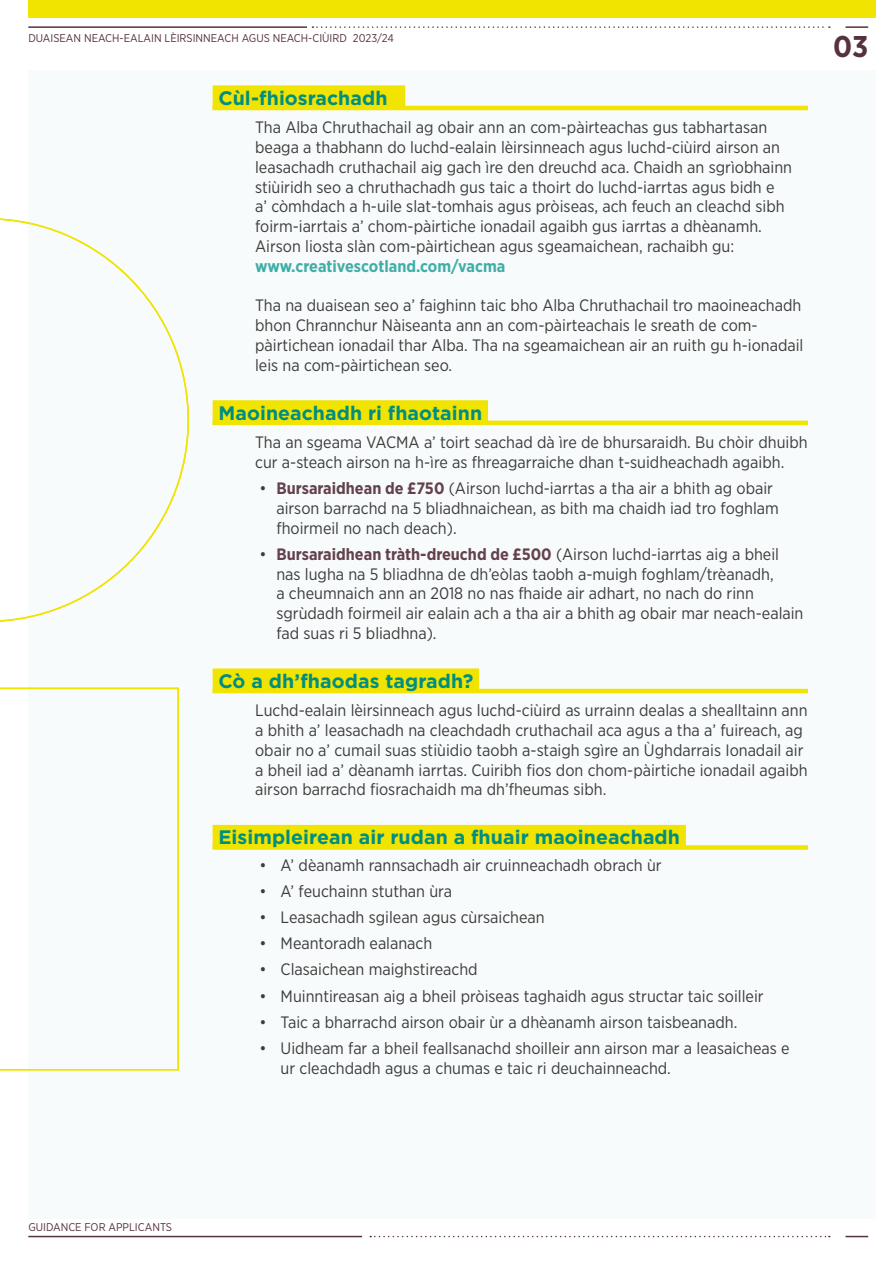
<style>
.page{position:relative;width:893px;height:1263px;background:#fff}
.page>*{position:absolute;margin:0;border:0;box-sizing:border-box;transform-origin:0 0}
.t1{font:700 30px "Gotham Narrow";color:#56323f}
.t2{font:700 19.5px "Gotham";letter-spacing:.005em;color:#008d82}
.t3{font:16.5px/19.8px "Gotham Narrow";color:#3c3c3b}
.t4{font:700 16.5px "Gotham Narrow";color:#3faea8}
.t5{font:11.25px "Gotham Narrow";color:#56323f}
.s1{font-weight:700;color:#63414d}
</style>
<div class="page">
<div style="left:28px;top:70px;width:847px;height:1148px;background:#f8fbfb"></div>
<div style="left:28px;top:0;width:847px;height:17px;background:#f0e400"></div>
<svg style="left:312px;top:26px;width:518px;height:2px"></svg>
<svg style="left:370px;top:1236px;width:460px;height:1px"></svg>
<hr style="left:28px;top:26px;width:279px;height:2px;background:#56323f">
<hr style="left:28px;top:1236px;width:334px;height:1px;background:#56323f">
<hr style="left:845px;top:26px;width:23px;height:2px;background:#56323f">
<svg style="left:845px;top:1236px;width:23px;height:1px"></svg>
<hr style="left:213px;top:106px;width:595px;height:4px;background:#f0e400">
<div style="left:213px;top:85px;width:192px;height:24px;background:#f0e400"></div>
<hr style="left:213px;top:421px;width:595px;height:4px;background:#f0e400">
<div style="left:213px;top:400px;width:275px;height:24px;background:#f0e400"></div>
<hr style="left:213px;top:689px;width:595px;height:4px;background:#f0e400">
<div style="left:213px;top:668px;width:266px;height:24px;background:#f0e400"></div>
<div style="left:213px;top:845px;width:595px;height:5px;background:#f0e400"></div>
<div style="left:213px;top:825px;width:473px;height:24px;background:#f0e400"></div>
<svg style="left:0;top:688px;width:179px;height:382px"></svg>
<svg style="left:0;top:218px;width:189px;height:404px"></svg>
<p class="t5" style="left:28px;top:31px;width:367px">DUAISEAN NEACH-EALAIN LÈIRSINNEACH AGUS NEACH-CIÙIRD 2023/24</p>
<p class="t2" style="left:218px;top:85px;width:171px">Cùl-fhiosrachadh</p>
<p class="t3" style="left:255px;top:117px;width:538px">Tha Alba Chruthachail ag obair ann an com-pàirteachas gus tabhartasan beaga a thabhann do luchd-ealain lèirsinneach agus luchd-ciùird airson an leasachadh cruthachail aig gach ìre den dreuchd aca. Chaidh an sgrìobhainn stiùiridh seo a chruthachadh gus taic a thoirt do luchd-iarrtas agus bidh e<br>a’ còmhdach a h-uile slat-tomhais agus pròiseas, ach feuch an cleachd sibh foirm-iarrtais a’ chom-pàirtiche ionadail agaibh gus iarrtas a dhèanamh.<br>Airson liosta slàn com-pàirtichean agus sgeamaichean, rachaibh gu:</p>
<p class="t4" style="left:255px;top:255px;width:252px">www.creativescotland.com/vacma</p>
<p class="t3" style="left:255px;top:295px;width:550px">Tha na duaisean seo a’ faighinn taic bho Alba Chruthachail tro maoineachadh bhon Chrannchur Nàiseanta ann an com-pàirteachais le sreath de com&shy;pàirtichean ionadail thar Alba. Tha na sgeamaichean air an ruith gu h-ionadail leis na com-pàirtichean seo.</p>
<p class="t2" style="left:218px;top:400px;width:265px">Maoineachadh ri fhaotainn</p>
<p class="t3" style="left:255px;top:432px;width:554px">Tha an sgeama VACMA a’ toirt seachad dà ìre de bhursaraidh. Bu chòir dhuibh cur a-steach airson na h-ìre as fhreagarraiche dhan t-suidheachadh agaibh.</p>
<p class="t3" style="left:276px;top:478px;width:504px;text-indent:-17px">• <span class="s1">Bursaraidhean de £750</span> (Airson luchd-iarrtas a tha air a bhith ag obair airson barrachd na 5 bliadhnaichean, as bith ma chaidh iad tro foghlam fhoirmeil no nach deach).</p>
<p class="t3" style="left:276px;top:544px;width:529px;text-indent:-17px">• <span class="s1">Bursaraidhean tràth-dreuchd de £500</span> (Airson luchd-iarrtas aig a bheil nas lugha na 5 bliadhna de dh’eòlas taobh a-muigh foghlam/trèanadh,<br>a cheumnaich ann an 2018 no nas fhaide air adhart, no nach do rinn sgrùdadh foirmeil air ealain ach a tha air a bhith ag obair mar neach-ealain fad suas ri 5 bliadhna).</p>
<p class="t2" style="left:218px;top:668px;width:256px">Cò a dh’fhaodas tagradh?</p>
<p class="t3" style="left:255px;top:700px;width:554px">Luchd-ealain lèirsinneach agus luchd-ciùird as urrainn dealas a shealltainn ann a bhith a’ leasachadh na cleachdadh cruthachail aca agus a tha a’ fuireach, ag obair no a’ cumail suas stiùidio taobh a-staigh sgìre an Ùghdarrais Ionadail air a bheil iad a’ dèanamh iarrtas. Cuiribh fios don chom-pàirtiche ionadail agaibh airson barrachd fiosrachaidh ma dh’fheumas sibh.</p>
<p class="t2" style="left:218px;top:824px;width:463px">Eisimpleirean air rudan a fhuair maoineachadh</p>
<p class="t3" style="left:259px;top:854px;width:404px">• A’ dèanamh rannsachadh air cruinneachadh obrach ùr</p>
<p class="t3" style="left:259px;top:881px;width:194px">• A’ feuchainn stuthan ùra</p>
<p class="t3" style="left:259px;top:907px;width:287px">• Leasachadh sgilean agus cùrsaichean</p>
<p class="t3" style="left:259px;top:933px;width:174px">• Meantoradh ealanach</p>
<p class="t3" style="left:259px;top:959px;width:220px">• Clasaichean maighstireachd</p>
<p class="t3" style="left:259px;top:985px;width:506px">• Muinntireasan aig a bheil pròiseas taghaidh agus structar taic soilleir</p>
<p class="t3" style="left:259px;top:1012px;width:479px">• Taic a bharrachd airson obair ùr a dhèanamh airson taisbeanadh.</p>
<p class="t3" style="left:281px;top:1038px;width:510px;text-indent:-21px">• Uidheam far a bheil feallsanachd shoilleir ann airson mar a leasaicheas e ur cleachdadh agus a chumas e taic ri deuchainneachd.</p>
<h1 class="t1" style="left:833px;top:27px;width:37px">03</h1>
<p class="t5" style="left:28px;top:1219px;width:145px">GUIDANCE FOR APPLICANTS</p>
</div>
